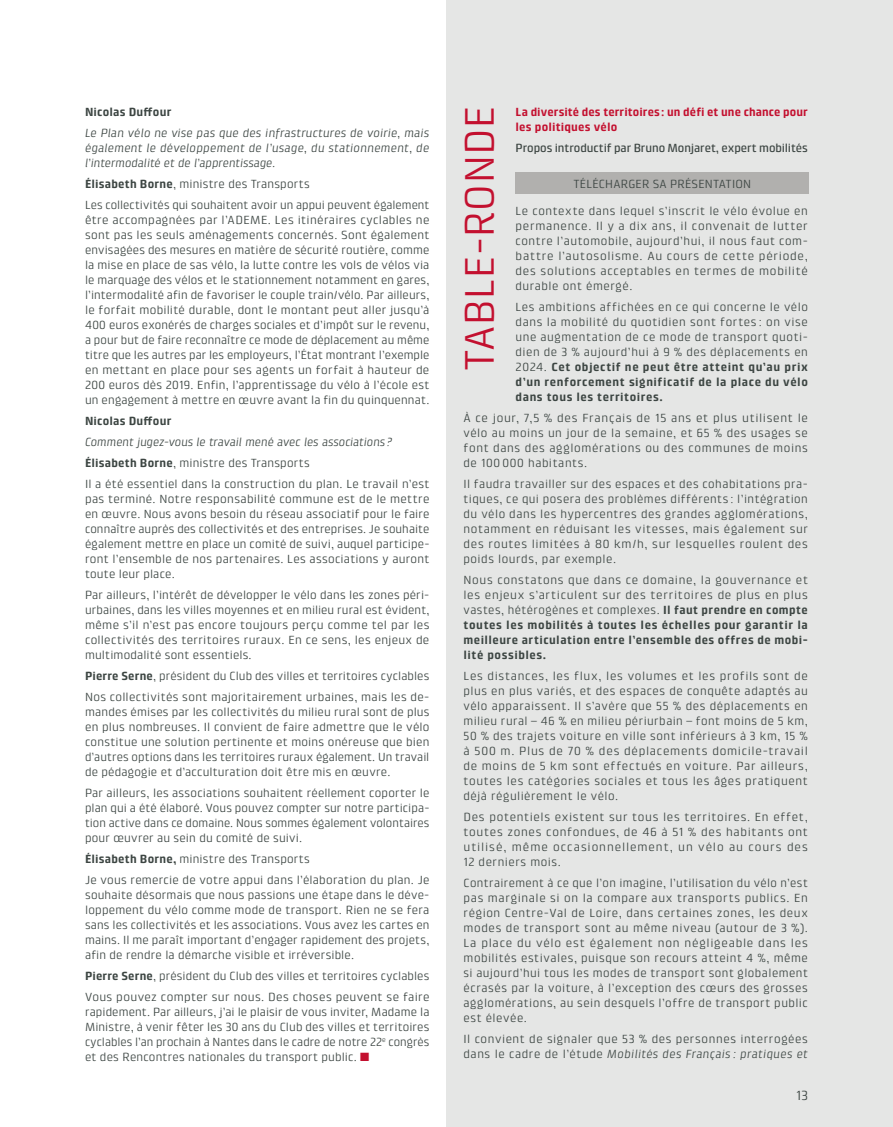
<style>
.page{position:relative;width:893px;height:1127px;background:#fff}
.page>*{position:absolute;margin:0;border:0;box-sizing:border-box;transform-origin:0 0}
.t1{font:42px "Klint LT Pro";letter-spacing:.015em;color:#c3102f}
.t2{font:13.5px "Klint LT Pro";color:#3c4542}
.t3{font:12px/15px "Klint LT Pro";letter-spacing:.02em;color:#3c4542;text-align:justify}
.t4{font:700 12px/15px "Klint LT Pro";letter-spacing:.04em;color:#3c4542;text-align:justify}
.t5{font:italic 12px/15px "Klint LT Pro";letter-spacing:.005em;color:#3c4542;text-align:justify}
.t6{font:12px/15px "Klint LT Pro";letter-spacing:.045em;color:#3c4542}
.t7{font:700 12px/15px "Klint LT Pro";letter-spacing:.01em;color:#c3102f}
.t8{font:500 12px "Klint LT Pro";letter-spacing:-.005em;color:#3c4542}
.t9{font:700 12px "Klint LT Pro";letter-spacing:.015em;color:#3c4542}
.s1{font-weight:700}
.s2{font-style:italic}
.s3{color:#c3102f}
.s4{font-weight:400}
</style>
<div class="page">
<div style="left:446px;top:0;width:447px;height:1127px;background:#e5e6e5"></div>
<div style="left:516px;top:173px;width:293px;height:21px;background:#b1b0ae"></div>
<p class="t9" style="left:85px;top:105px;width:88px">Nicolas Duffour</p>
<p class="t5" style="left:85px;top:125px;width:346px">Le Plan vélo ne vise pas que des infrastructures de voirie, mais également le développement de l’usage, du stationnement, de l’intermodalité et de l’apprentissage.</p>
<p class="t3" style="left:85px;top:173px;width:346px;line-height:21px"><span class="s1">Élisabeth Borne</span>, ministre des Transports<br>Les collectivités qui souhaitent avoir un appui peuvent également</p>
<p class="t3" style="left:85px;top:212px;width:346px">être accompagnées par l’ADEME. Les itinéraires cyclables ne sont pas les seuls aménagements concernés. Sont également envisagées des mesures en matière de sécurité routière, comme la mise en place de sas vélo, la lutte contre les vols de vélos via le marquage des vélos et le stationnement notamment en gares, l’intermodalité afin de favoriser le couple train/vélo. Par ailleurs, le forfait mobilité durable, dont le montant peut aller jusqu’à 400 euros exonérés de charges sociales et d’impôt sur le revenu, a pour but de faire reconnaître ce mode de déplacement au même titre que les autres par les employeurs, l’État montrant l’exemple en mettant en place pour ses agents un forfait à hauteur de 200 euros dès 2019. Enfin, l’apprentissage du vélo à l’école est un engagement à mettre en œuvre avant la fin du quinquennat.</p>
<p class="t9" style="left:85px;top:414px;width:88px">Nicolas Duffour</p>
<p class="t3" style="left:85px;top:431px;width:346px;line-height:21px;text-align:left"><span class="s2">Comment jugez-vous le travail mené avec les associations ?<br></span><span class="s1">Élisabeth Borne</span>, ministre des Transports<br>Il a été essentiel dans la construction du plan. Le travail n’est</p>
<p class="t3" style="left:85px;top:491px;width:346px">pas terminé. Notre responsabilité commune est de le mettre en œuvre. Nous avons besoin du réseau associatif pour le faire connaître auprès des collectivités et des entreprises. Je souhaite également mettre en place un comité de suivi, auquel participe&shy;ront l’ensemble de nos partenaires. Les associations y auront toute leur place.</p>
<p class="t3" style="left:85px;top:587px;width:346px">Par ailleurs, l’intérêt de développer le vélo dans les zones péri&shy;urbaines, dans les villes moyennes et en milieu rural est évident, même s’il n’est pas encore toujours perçu comme tel par les collectivités des territoires ruraux. En ce sens, les enjeux de multimodalité sont essentiels.</p>
<p class="t3" style="left:85px;top:665px;width:346px;line-height:21px"><span class="s1">Pierre Serne</span>, président du Club des villes et territoires cyclables<br>Nos collectivités sont majoritairement urbaines, mais les de-</p>
<p class="t3" style="left:85px;top:704px;width:346px">mandes émises par les collectivités du milieu rural sont de plus en plus nombreuses. Il convient de faire admettre que le vélo constitue une solution pertinente et moins onéreuse que bien d’autres options dans les territoires ruraux également. Un travail de pédagogie et d’acculturation doit être mis en œuvre.</p>
<p class="t3" style="left:85px;top:785px;width:346px">Par ailleurs, les associations souhaitent réellement coporter le plan qui a été élaboré. Vous pouvez compter sur notre participa&shy;tion active dans ce domaine. Nous sommes également volontaires pour œuvrer au sein du comité de suivi.</p>
<p class="t3" style="left:85px;top:848px;width:346px;line-height:21px"><span class="s1">Élisabeth Borne,</span> ministre des Transports<br>Je vous remercie de votre appui dans l’élaboration du plan. Je</p>
<p class="t3" style="left:85px;top:887px;width:346px">souhaite désormais que nous passions une étape dans le déve&shy;loppement du vélo comme mode de transport. Rien ne se fera sans les collectivités et les associations. Vous avez les cartes en mains. Il me paraît important d’engager rapidement des projets, afin de rendre la démarche visible et irréversible.</p>
<p class="t3" style="left:85px;top:965px;width:346px;line-height:21px"><span class="s1">Pierre Serne</span>, président du Club des villes et territoires cyclables<br>Vous pouvez compter sur nous. Des choses peuvent se faire</p>
<p class="t3" style="left:85px;top:1004px;width:346px">rapidement. Par ailleurs, j’ai le plaisir de vous inviter, Madame la Ministre, à venir fêter les 30 ans du Club des villes et territoires cyclables l’an prochain à Nantes dans le cadre de notre 22<sup>e</sup> congrès et des Rencontres nationales du transport public. <span class="s3">■</span></p>
<p class="t7" style="left:516px;top:104px;width:294px">La diversité des territoires: un défi et une chance pour les politiques vélo</p>
<p class="t8" style="left:516px;top:141px;width:294px">Propos introductif par Bruno Monjaret, expert mobilités</p>
<p class="t3" style="left:573px;top:176px;width:179px">TÉLÉCHARGER SA PRÉSENTATION</p>
<p class="t3" style="left:516px;top:203px;width:294px">Le contexte dans lequel s’inscrit le vélo évolue en permanence. Il y a dix ans, il convenait de lutter contre l’automobile, aujourd’hui, il nous faut com&shy;battre l’autosolisme. Au cours de cette période, des solutions acceptables en termes de mobilité durable ont émergé.</p>
<p class="t3" style="left:516px;top:299px;width:294px">Les ambitions affichées en ce qui concerne le vélo dans la mobilité du quotidien sont fortes : on vise une augmentation de ce mode de transport quoti&shy;dien de 3 % aujourd’hui à 9 % des déplacements en 2024. <span class="s1">Cet objectif ne peut être atteint qu’au prix d’un renforcement significatif de la place du vélo dans tous les territoires.</span></p>
<p class="t3" style="left:463px;top:410px;width:346px">À ce jour, 7,5 % des Français de 15 ans et plus utilisent le vélo au moins un jour de la semaine, et 65 % des usages se font dans des agglomérations ou des communes de moins de 100 000 habitants.</p>
<p class="t3" style="left:463px;top:476px;width:346px">Il faudra travailler sur des espaces et des cohabitations pra&shy;tiques, ce qui posera des problèmes différents : l’intégration du vélo dans les hypercentres des grandes agglomérations, notamment en réduisant les vitesses, mais également sur des routes limitées à 80 km/h, sur lesquelles roulent des poids lourds, par exemple.</p>
<p class="t4" style="left:463px;top:572px;width:346px"><span class="s4">Nous constatons que dans ce domaine, la gouvernance et les enjeux s’articulent sur des territoires de plus en plus vastes, hétérogènes et complexes.</span> Il faut prendre en compte toutes les mobilités à toutes les échelles pour garantir la meilleure articulation entre l’ensemble des offres de mobi&shy;lité possibles.</p>
<p class="t3" style="left:463px;top:668px;width:346px">Les distances, les flux, les volumes et les profils sont de plus en plus variés, et des espaces de conquête adaptés au vélo apparaissent. Il s’avère que 55 % des déplacements en milieu rural – 46 % en milieu périurbain – font moins de 5 km, 50 % des trajets voiture en ville sont inférieurs à 3 km, 15 % à 500 m. Plus de 70 % des déplacements domicile-travail de moins de 5 km sont effectués en voiture. Par ailleurs, toutes les catégories sociales et tous les âges pratiquent déjà régulièrement le vélo.</p>
<p class="t3" style="left:463px;top:809px;width:346px">Des potentiels existent sur tous les territoires. En effet, toutes zones confondues, de 46 à 51 % des habitants ont utilisé, même occasionnellement, un vélo au cours des 12 derniers mois.</p>
<p class="t3" style="left:463px;top:875px;width:346px">Contrairement à ce que l’on imagine, l’utilisation du vélo n’est pas marginale si on la compare aux transports publics. En région Centre-Val de Loire, dans certaines zones, les deux modes de transport sont au même niveau (autour de 3 %).<br>La place du vélo est également non négligeable dans les mobilités estivales, puisque son recours atteint 4 %, même si aujourd’hui tous les modes de transport sont globalement écrasés par la voiture, à l’exception des cœurs des grosses agglomérations, au sein desquels l’offre de transport public est élevée.</p>
<p class="t6" style="left:463px;top:1031px;width:346px">Il convient de signaler que 53 % des personnes interrogées dans le cadre de l’étude <span class="s2">Mobilités des Français : pratiques et</span></p>
<h1 class="t1" style="left:456px;top:371px;width:267px;rotate:-90deg">TABLE-RONDE</h1>
<p class="t2" style="left:796px;top:1088px;width:13px">13</p>
</div>
